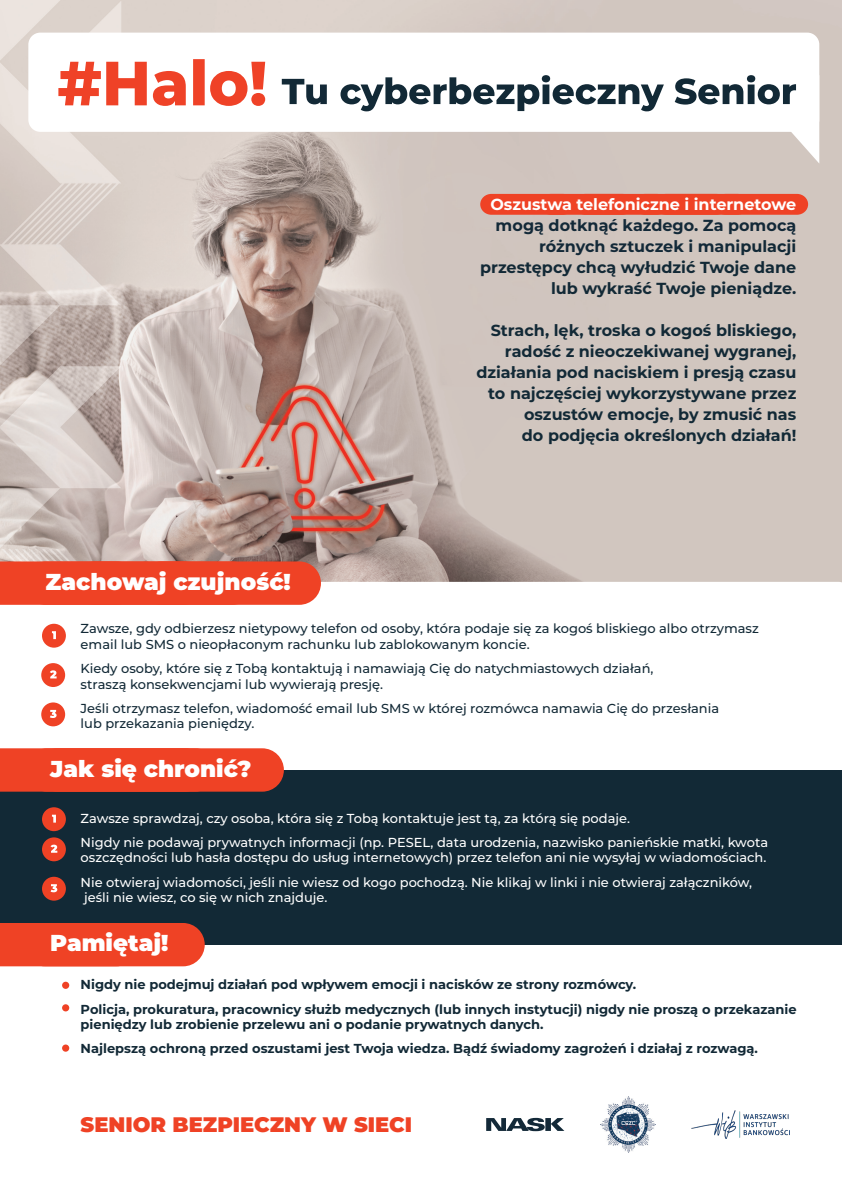
<style>
.page{position:relative;width:842px;height:1191px;background:#fff}
.page>*{position:absolute;margin:0;border:0;box-sizing:border-box;transform-origin:0 0}
.punktory{font:900 23px "Montserrat";color:#fff}
.punktory-2{font:900 21px "Montserrat";color:#ef4225}
.t1{font:700 16px/21px "Montserrat";color:#122936;text-align:right}
.punktory-3{font:500 13px/15.6px "Montserrat";color:#fff}
.punktory-4{font:500 13px/15.6px "Montserrat";color:#122936}
.punktory-5{font:700 13px/15.6px "Montserrat";color:#122936}
.s1{color:#fff}
.s2{color:#132938}
</style>
<div class="page">
<img style="left:0;top:0;width:842px;height:582px">
<div style="left:480px;top:194px;width:328px;height:21px;background:#ef4225"></div>
<div style="left:0;top:770px;width:842px;height:175px;background:#122936"></div>
<div style="left:28px;top:33px;width:791px;height:99px;background:#fff;border-radius:12px"></div>
<svg style="left:58px;top:59px;width:207px;height:47px"></svg>
<div style="left:23px;top:923px;width:182px;height:43px;background:#ef4225;border-radius:22px"></div>
<div style="left:0;top:923px;width:40px;height:43px;background:#ef4225"></div>
<div style="left:103px;top:748px;width:181px;height:43px;background:#ef4225;border-radius:22px"></div>
<div style="left:0;top:748px;width:53px;height:43px;background:#ef4225"></div>
<div style="left:36px;top:748px;width:181px;height:43px;background:#ef4225;border-radius:22px"></div>
<div style="left:140px;top:561px;width:181px;height:44px;background:#ef4225;border-radius:22px"></div>
<div style="left:0;top:561px;width:90px;height:44px;background:#ef4225"></div>
<div style="left:73px;top:561px;width:181px;height:44px;background:#ef4225;border-radius:22px"></div>
<div style="left:42px;top:624px;width:24px;height:23px;background:#ef4225;border-radius:50%"></div>
<svg style="left:52px;top:631px;width:4px;height:8px"></svg>
<div style="left:42px;top:807px;width:24px;height:24px;background:#ef4225;border-radius:50%"></div>
<svg style="left:52px;top:814px;width:4px;height:8px"></svg>
<div style="left:41px;top:663px;width:24px;height:24px;background:#ef4225;border-radius:50%"></div>
<svg style="left:50px;top:670px;width:7px;height:8px"></svg>
<div style="left:42px;top:837px;width:24px;height:24px;background:#ef4225;border-radius:50%"></div>
<svg style="left:51px;top:844px;width:6px;height:8px"></svg>
<div style="left:41px;top:702px;width:24px;height:24px;background:#ef4225;border-radius:50%"></div>
<svg style="left:50px;top:710px;width:7px;height:8px"></svg>
<div style="left:42px;top:876px;width:24px;height:24px;background:#ef4225;border-radius:50%"></div>
<svg style="left:51px;top:884px;width:6px;height:8px"></svg>
<svg style="left:282px;top:79px;width:45px;height:25px"></svg>
<svg style="left:340px;top:75px;width:324px;height:36px"></svg>
<svg style="left:675px;top:75px;width:144px;height:89px"></svg>
<img style="left:600px;top:1096px;width:56px;height:56px">
<svg style="left:486px;top:1117px;width:78px;height:14px"></svg>
<div style="left:62px;top:981px;width:7px;height:8px;background:#ef4225;border-radius:50%"></div>
<div style="left:62px;top:1004px;width:7px;height:7px;background:#ef4225;border-radius:50%"></div>
<div style="left:62px;top:1044px;width:7px;height:7px;background:#ef4225;border-radius:50%"></div>
<img style="left:692px;top:1110px;width:98px;height:28px">
<p class="punktory" style="left:45px;top:564px;width:247px">Zachowaj czujność!</p>
<p class="t1" style="left:480px;top:193px;width:318px"><span class="s1">Oszustwa telefoniczne i internetowe </span><span class="s2">mogą dotknąć każdego. Za pomocą różnych sztuczek i mani</span>pulacji przestępcy chcą wyłudzić Twoje dane lub wykraść Twoje pieniądze.</p>
<p class="t1" style="left:476px;top:319px;width:321px">Strach, lęk, troska o kogoś bliskiego, radość z nieoczekiwanej wygranej, działania pod naciskiem i presją czasu to najczęściej wykorzystywane przez oszustów emocje, by zmusić nas<br>do podjęcia określonych działań!</p>
<p class="punktory-4" style="left:81px;top:620px;width:680px">Zawsze, gdy odbierzesz nietypowy telefon od osoby, która podaje się za kogoś bliskiego albo otrzymasz email lub SMS o nieopłaconym rachunku lub zablokowanym koncie.</p>
<p class="punktory-4" style="left:81px;top:660px;width:574px">Kiedy osoby, które się z Tobą kontaktują i namawiają Cię do natychmiastowych działań, straszą konsekwencjami lub wywierają presję.</p>
<p class="punktory-4" style="left:81px;top:700px;width:640px">Jeśli otrzymasz telefon, wiadomość email lub SMS w której rozmówca namawia Cię do przesłania lub przekazania pieniędzy.</p>
<p class="punktory" style="left:50px;top:751px;width:203px">Jak się chronić?</p>
<p class="punktory-3" style="left:81px;top:809px;width:551px">Zawsze sprawdzaj, czy osoba, która się z Tobą kontaktuje jest tą, za którą się podaje.</p>
<p class="punktory-3" style="left:81px;top:834px;width:689px">Nigdy nie podawaj prywatnych informacji (np. PESEL, data urodzenia, nazwisko panieńskie matki, kwota oszczędności lub hasła dostępu do usług internetowych) przez telefon ani nie wysyłaj w wiadomościach.</p>
<p class="punktory-3" style="left:81px;top:873px;width:673px">Nie otwieraj wiadomości, jeśli nie wiesz od kogo pochodzą. Nie klikaj w linki i nie otwieraj załączników, jeśli nie wiesz, co się w nich znajduje.</p>
<p class="punktory" style="left:50px;top:925px;width:120px">Pamiętaj!</p>
<p class="punktory-5" style="left:81px;top:976px;width:557px">Nigdy nie podejmuj działań pod wpływem emocji i nacisków ze strony rozmówcy.</p>
<p class="punktory-5" style="left:81px;top:1000px;width:717px">Policja, prokuratura, pracownicy służb medycznych (lub innych instytucji) nigdy nie proszą o przekazanie pieniędzy lub zrobienie przelewu ani o podanie prywatnych danych.</p>
<p class="punktory-5" style="left:81px;top:1040px;width:679px">Najlepszą ochroną przed oszustami jest Twoja wiedza. Bądź świadomy zagrożeń i działaj z rozwagą.</p>
<p class="punktory-2" style="left:81px;top:1109px;width:333px">SENIOR BEZPIECZNY W SIECI</p>
</div>
